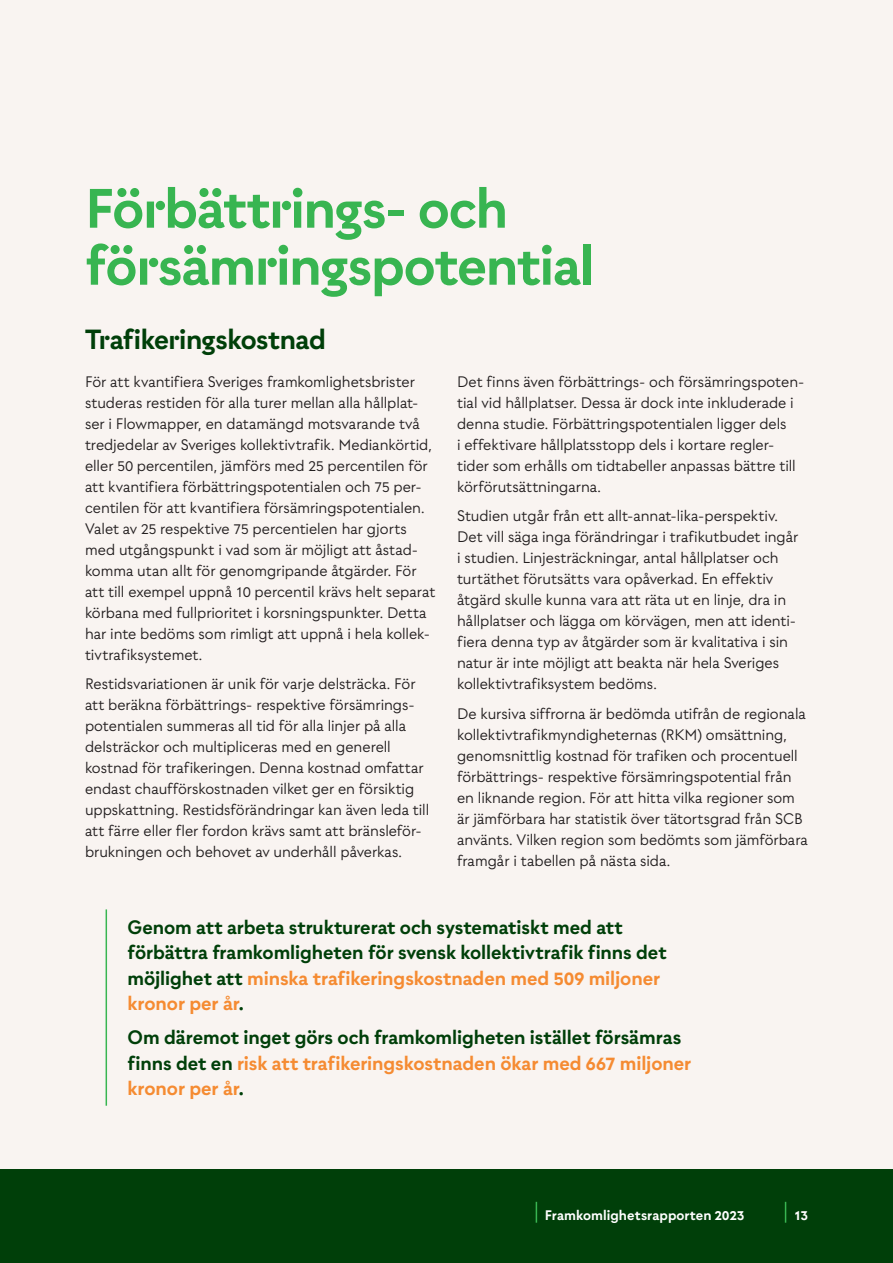
<style>
.page{position:relative;width:893px;height:1263px;background:#f9f4f1}
.page>*{position:absolute;margin:0;border:0;box-sizing:border-box;transform-origin:0 0}
.Rubrik_1{font:60px/57px "Nobina Headline";letter-spacing:-.02em;color:#38b551}
.Rubrik_2{font:30px "Nobina Headline";letter-spacing:-.015em;color:#003f09}
.Ingress_med_streck_special{font:700 21px/25.5px "Nobina Text";letter-spacing:-.005em;color:#003f09}
.Brödtext{font:16.5px/21px "Nobina Text";color:#231f20}
.t1{font:700 15px "Nobina Text";letter-spacing:.005em;color:#fff}
.s1{color:#f58b32}
</style>
<div class="page">
<div style="left:0;top:1169px;width:893px;height:94px;background:#003f09"></div>
<svg style="left:785px;top:1202px;width:1px;height:21px"></svg>
<svg style="left:536px;top:1202px;width:1px;height:21px"></svg>
<hr style="left:106px;top:909px;width:1px;height:197px;background:#38b551">
<p class="Rubrik_1" style="left:85px;top:180px;width:511px">Förbättrings- och försämringspotential</p>
<p class="Rubrik_2" style="left:85px;top:322px;width:243px">Trafikeringskostnad</p>
<p class="Brödtext" style="left:85px;top:371px;width:352px">För att kvantifiera Sveriges framkomlighetsbrister studeras restiden för alla turer mellan alla hållplat&shy;ser i Flowmapper, en datamängd motsvarande två tredjedelar av Sveriges kollektivtrafik. Mediankörtid, eller 50 percentilen, jämförs med 25 percentilen för att kvantifiera förbättringspotentialen och 75 per&shy;centilen för att kvantifiera försämringspotentialen.<br>Valet av 25 respektive 75 percentielen har gjorts med utgångspunkt i vad som är möjligt att åstad&shy;komma utan allt för genomgripande åtgärder. För att till exempel uppnå 10 percentil krävs helt separat körbana med fullprioritet i korsningspunkter. Detta har inte bedöms som rimligt att uppnå i hela kollek&shy;tivtrafiksystemet.</p>
<p class="Brödtext" style="left:85px;top:673px;width:346px">Restidsvariationen är unik för varje delsträcka. För att beräkna förbättrings- respektive försämrings&shy;potentialen summeras all tid för alla linjer på alla delsträckor och multipliceras med en generell kostnad för trafikeringen. Denna kostnad omfattar endast chaufförskostnaden vilket ger en försiktig uppskattning. Restidsförändringar kan även leda till att färre eller fler fordon krävs samt att bränsleför&shy;brukningen och behovet av underhåll påverkas.</p>
<p class="Brödtext" style="left:457px;top:371px;width:349px">Det finns även förbättrings- och försämringspoten&shy;tial vid hållplatser. Dessa är dock inte inkluderade i denna studie. Förbättringspotentialen ligger dels<br>i effektivare hållplatsstopp dels i kortare regler&shy;tider som erhålls om tidtabeller anpassas bättre till körförutsättningarna.</p>
<p class="Brödtext" style="left:457px;top:505px;width:343px">Studien utgår från ett allt-annat-lika-perspektiv.<br>Det vill säga inga förändringar i trafikutbudet ingår i studien. Linjesträckningar, antal hållplatser och turtäthet förutsätts vara opåverkad. En effektiv åtgärd skulle kunna vara att räta ut en linje, dra in hållplatser och lägga om körvägen, men att identi&shy;fiera denna typ av åtgärder som är kvalitativa i sin natur är inte möjligt att beakta när hela Sveriges kollektivtrafiksystem bedöms.</p>
<p class="Brödtext" style="left:457px;top:703px;width:352px">De kursiva siffrorna är bedömda utifrån de regionala kollektivtrafikmyndigheternas (RKM) omsättning, genomsnittlig kostnad för trafiken och procentuell förbättrings- respektive försämringspotential från en liknande region. För att hitta vilka regioner som är jämförbara har statistik över tätortsgrad från SCB använts. Vilken region som bedömts som jämförbara framgår i tabellen på nästa sida.</p>
<p class="Ingress_med_streck_special" style="left:128px;top:914px;width:541px">Genom att arbeta strukturerat och systematiskt med att förbättra framkomligheten för svensk kollektivtrafik finns det möjlighet att <span class="s1">minska trafikeringskostnaden med 509 miljoner kronor per år</span>.</p>
<p class="Ingress_med_streck_special" style="left:128px;top:1025px;width:565px">Om däremot inget görs och framkomligheten istället försämras finns det en <span class="s1">risk att trafikeringskostnaden ökar med 667 miljoner kronor per år</span>.</p>
<p class="t1" style="left:545px;top:1207px;width:201px">Framkomlighetsrapporten 2023</p>
<p class="t1" style="left:794px;top:1207px;width:15px">13</p>
</div>
